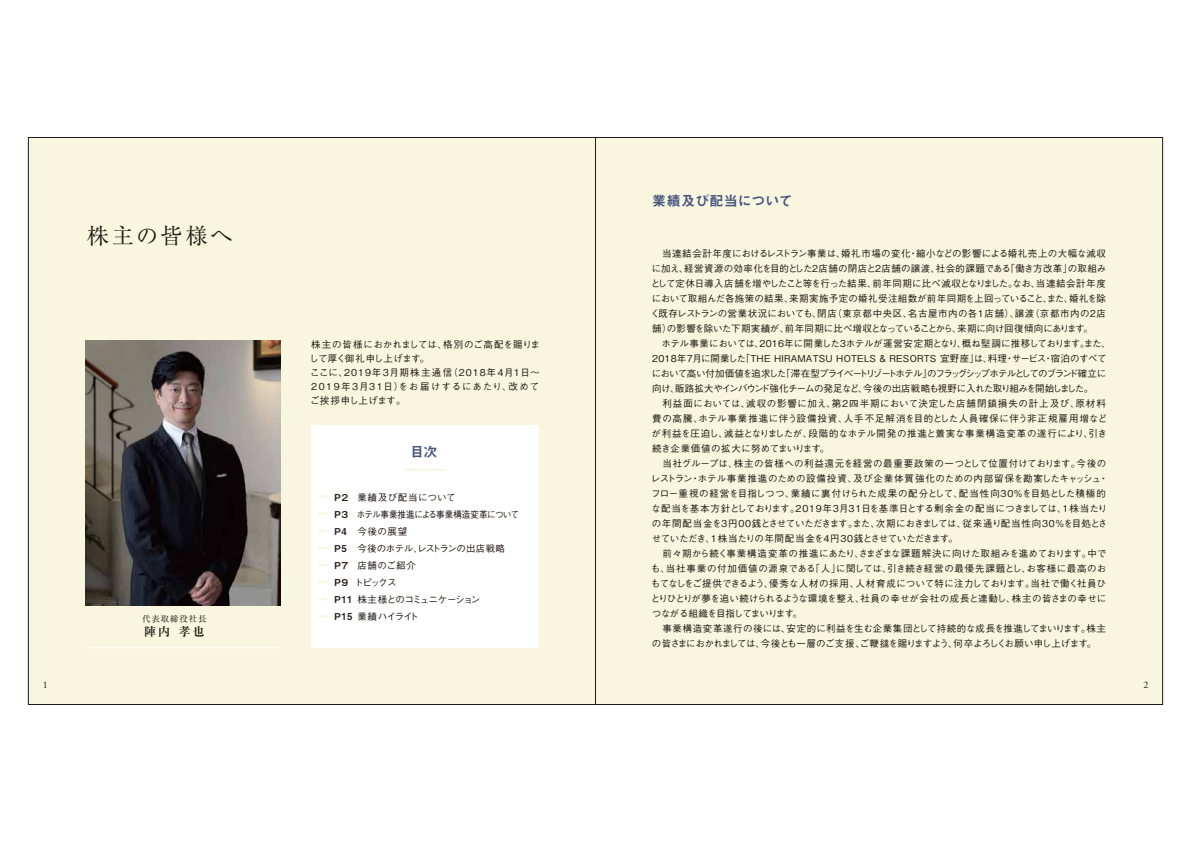
<style>
.page{position:relative;width:1191px;height:842px;background:#fff}
.page>*{position:absolute;margin:0;border:0;box-sizing:border-box;transform-origin:0 0}
.t1{font:22px "Ryumin Pro";letter-spacing:.14em;color:#221815}
.t2{font:14px "Midashi Go Pro MB31";letter-spacing:.005em;color:#485583}
.t3{font:700 12px "Ryumin Pro";color:#221815}
.t4{font:10px "Adobe Garamond";color:#221815}
.t5{font:500 9.5px/15px "Gothic BBB Pro";letter-spacing:.005em;color:#221815}
.t6{font:500 9.5px/17px "Gothic BBB Pro";letter-spacing:-.035em;color:#221815}
.t7{font:500 9.5px/14px "Gothic BBB Pro";letter-spacing:.07em;color:#221815}
.t8{font:500 9.5px/15px "Gothic BBB Pro";letter-spacing:-.025em;color:#221815}
.t9{font:8.5px "Ryumin Pro";letter-spacing:.1em;color:#221815}
.s1{font-family:"Midashi Go Pro MB31";font-weight:400}
</style>
<div class="page">
<div style="left:28px;top:137px;width:567px;height:567px;background:#f8f6de"></div>
<div style="left:595px;top:137px;width:567px;height:567px;background:#f8f6de"></div>
<div style="left:311px;top:425px;width:228px;height:222px;background:#fff"></div>
<hr style="left:405px;top:469px;width:40px;height:2px;background:#f8f6de">
<svg style="left:318px;top:495px;width:9px;height:2px"></svg>
<svg style="left:318px;top:512px;width:9px;height:2px"></svg>
<svg style="left:318px;top:530px;width:9px;height:2px"></svg>
<svg style="left:318px;top:547px;width:9px;height:2px"></svg>
<svg style="left:318px;top:564px;width:9px;height:2px"></svg>
<svg style="left:318px;top:581px;width:9px;height:2px"></svg>
<svg style="left:318px;top:598px;width:9px;height:2px"></svg>
<svg style="left:318px;top:615px;width:9px;height:2px"></svg>
<img style="left:85px;top:340px;width:195px;height:265px">
<hr style="left:85px;top:647px;width:195px;height:1px;background:#fff">
<h1 class="t1" style="left:87px;top:218px;width:147px">株主の皆様へ</h1>
<p class="t9" style="left:142px;top:612px;width:66px">代表取締役社長</p>
<p class="t3" style="left:144px;top:622px;width:62px">陣内 孝也</p>
<p class="t7" style="left:309px;top:336px;width:232px">株主の皆様におかれましては、格別のご高配を賜りまして厚く御礼申し上げます。<br>ここに、2019年３月期株主通信（2018年４月１日～<br>2019年3月31日）をお届けするにあたり、改めてご挨拶申し上げます。</p>
<h2 class="t2" style="left:410px;top:441px;width:29px">目次</h2>
<p class="t6" style="left:333px;top:488px;width:188px"><span class="s1">Ｐ２</span> 業績及び配当について<br><span class="s1">Ｐ３</span> ホテル事業推進による事業構造変革について<br><span class="s1">Ｐ4</span> 今後の展望<br><span class="s1">Ｐ5</span> 今後のホテル、レストランの出店戦略<br><span class="s1">Ｐ７</span> 店舗のご紹介<br><span class="s1">Ｐ９</span> トピックス<br><span class="s1">Ｐ11</span> 株主様とのコミュニケーション<br><span class="s1">Ｐ15</span> 業績ハイライト</p>
<h2 class="t2" style="left:652px;top:189px;width:142px">業績及び配当について</h2>
<p class="t5" style="left:650px;top:245px;width:462px">　当連結会計年度におけるレストラン事業は、婚礼市場の変化・縮小などの影響による婚礼売上の大幅な減収に加え、経営資源の効率化を目的とした2店舗の閉店と2店舗の譲渡、社会的課題である「働き方改革」の取組みとして定休日導入店舗を増やしたこと等を行った結果、前年同期に比べ減収となりました。なお、当連結会計年度において取組んだ各施策の結果、来期実施予定の婚礼受注組数が前年同期を上回っていること、また、婚礼を除く既存レストランの営業状況においても、閉店（東京都中央区、名古屋市内の各１店舗）、譲渡（京都市内の２店舗）の影響を除いた下期実績が、前年同期に比べ増収となっていることから、来期に向け回復傾向にあります。<br>　ホテル事業においては、2016年に開業した３ホテルが運営安定期となり、概ね堅調に推移しております。また、2018年７月に開業した「THE HIRAMATSU HOTELS &amp; RESORTS 宜野座」は、料理・サービス・宿泊のすべてにおいて高い付加価値を追求した「滞在型プライベートリゾートホテル」のフラッグシップホテルとしてのブランド確立に向け、販路拡大やインバウンド強化チームの発足など、今後の出店戦略も視野に入れた取り組みを開始しました。<br>　利益面においては、減収の影響に加え、第２四半期において決定した店舗閉鎖損失の計上及び、原材料費の高騰、ホテル事業推進に伴う設備投資、人手不足解消を目的とした人員確保に伴う非正規雇用増などが利益を圧迫し、減益となりましたが、段階的なホテル開発の推進と着実な事業構造変革の遂行により、引き続き企業価値の拡大に努めてまいります。<br>　当社グループは、株主の皆様への利益還元を経営の最重要政策の一つとして位置付けております。今後のレストラン・ホテル事業推進のための設備投資、及び企業体質強化のための内部留保を勘案したキャッシュ・フロー重視の経営を目指しつつ、業績に裏付けられた成果の配分として、配当性向30％を目処とした積極的な配当を基本方針としております。2019年３月31日を基準日とする剰余金の配当につきましては、１株当たりの年間配当金を３円00銭とさせていただきます。また、次期におきましては、従来通り配当性向30％を目処とさせていただき、１株当たりの年間配当金を４円30銭とさせていただきます。<br>　前々期から続く事業構造変革の推進にあたり、さまざまな課題解決に向けた取組みを進めております。中でも、当社事業の付加価値の源泉である「人」に関しては、引き続き経営の最優先課題とし、お客様に最高のおもてなしをご提供できるよう、優秀な人材の採用、人材育成について特に注力しております。当社で働く社員ひとりひとりが夢を追い続けられるような環境を整え、社員の幸せが会社の成長と連動し、株主の皆さまの幸せにつながる組織を目指してまいります。</p>
<p class="t8" style="left:652px;top:620px;width:455px;text-indent:11px">事業構造変革遂行の後には、安定的に利益を生む企業集団として持続的な成長を推進してまいります。株主の皆さまにおかれましては、今後とも一層のご支援、ご鞭撻を賜りますよう、何卒よろしくお願い申し上げます。</p>
<p class="t4" style="left:43px;top:680px;width:6px">1</p>
<p class="t4" style="left:1143px;top:680px;width:6px">2</p>
</div>
